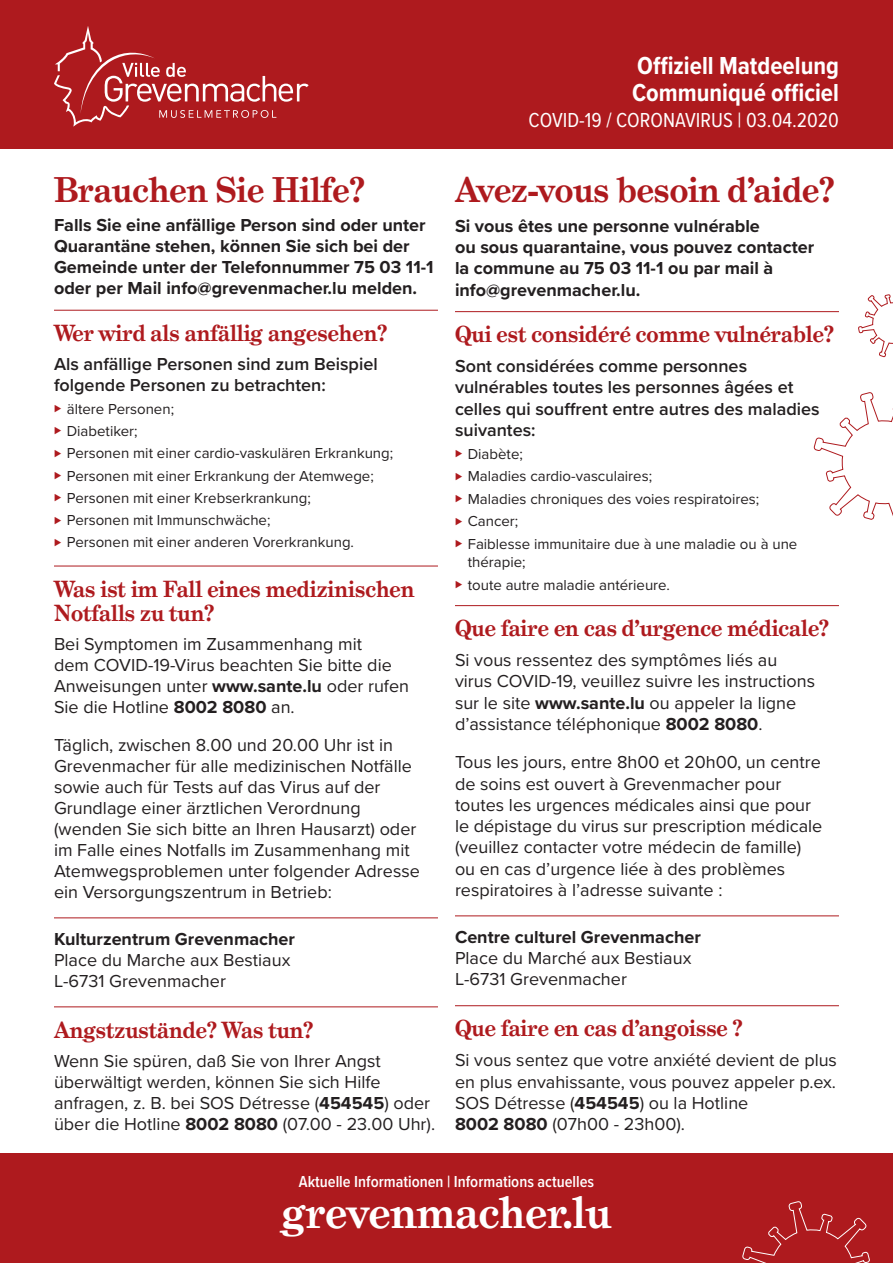
<style>
.page{position:relative;width:893px;height:1263px;background:#fff}
.page>*{position:absolute;margin:0;border:0;box-sizing:border-box;transform-origin:0 0}
.t1{font:700 43.5px "Grad";color:#fff}
.t2{font:700 34.5px "Grad";color:#ae1a1e}
.t3{font:700 25.5px/27px "Proxima Nova Cond";color:#fff}
.t4{font:700 22.5px/24px "Grad";color:#ae1a1e}
.t5{font:21px "Proxima Nova Cond";color:#fff}
.t6{font:18px/21px "Proxima Nova";color:#231f20}
.t7{font:700 18px/21px "Proxima Nova";color:#231f20}
.t8{font:600 18px/21.3px "Proxima Nova";color:#231f20}
.t9{font:600 16.5px "Proxima Nova Cond";color:#fff}
.t10{font:15px/18.3px "Proxima Nova";color:#231f20}
.s1{font-size:12px;color:#ae1a1e}
.s2{font-weight:700}
</style>
<div class="page">
<div style="left:0;top:0;width:893px;height:149px;background:#ae1a1e"></div>
<div style="left:0;top:1153px;width:893px;height:110px;background:#ae1a1e"></div>
<svg style="left:813px;top:392px;width:80px;height:128px"></svg>
<svg style="left:742px;top:1201px;width:128px;height:62px"></svg>
<svg style="left:858px;top:294px;width:35px;height:64px"></svg>
<hr style="left:54px;top:310px;width:384px;height:1px;background:#ae1a1e">
<hr style="left:54px;top:566px;width:384px;height:1px;background:#ae1a1e">
<hr style="left:54px;top:917px;width:384px;height:1px;background:#ae1a1e">
<hr style="left:54px;top:1006px;width:384px;height:1px;background:#ae1a1e">
<hr style="left:455px;top:311px;width:384px;height:1px;background:#ae1a1e">
<hr style="left:455px;top:605px;width:384px;height:1px;background:#ae1a1e">
<hr style="left:455px;top:915px;width:384px;height:1px;background:#ae1a1e">
<hr style="left:455px;top:1005px;width:384px;height:1px;background:#ae1a1e">
<svg style="left:54px;top:26px;width:255px;height:101px"></svg>
<p class="t2" style="left:54px;top:168px;width:312px">Brauchen Sie Hilfe?</p>
<p class="t7" style="left:54px;top:215px;width:381px">Falls Sie eine anfällige Person sind oder unter Quarantäne stehen, können Sie sich bei der Gemeinde unter der Telefonnummer 75 03 11-1 oder per Mail info@grevenmacher.lu melden.</p>
<p class="t4" style="left:54px;top:321px;width:335px">Wer wird als anfällig angesehen?</p>
<p class="t8" style="left:54px;top:353px;width:325px">Als anfällige Personen sind zum Beispiel folgende Personen zu betrachten:</p>
<p class="t10" style="left:54px;top:399px;width:122px"><span class="s1">⊲</span> ältere Personen;</p>
<p class="t10" style="left:54px;top:421px;width:85px"><span class="s1">⊲</span> Diabetiker;</p>
<p class="t10" style="left:54px;top:443px;width:341px"><span class="s1">⊲</span> Personen mit einer cardio-vaskulären Erkrankung;</p>
<p class="t10" style="left:54px;top:466px;width:321px"><span class="s1">⊲</span> Personen mit einer Erkrankung der Atemwege;</p>
<p class="t10" style="left:54px;top:488px;width:258px"><span class="s1">⊲</span> Personen mit einer Krebserkrankung;</p>
<p class="t10" style="left:54px;top:510px;width:218px"><span class="s1">⊲</span> Personen mit Immunschwäche;</p>
<p class="t10" style="left:54px;top:532px;width:302px"><span class="s1">⊲</span> Personen mit einer anderen Vorerkrankung.</p>
<p class="t4" style="left:54px;top:577px;width:362px">Was ist im Fall eines medizinischen<br>Notfalls zu tun?</p>
<p class="t6" style="left:54px;top:633px;width:357px">Bei Symptomen im Zusammenhang mit<br>dem COVID-19-Virus beachten Sie bitte die Anweisungen unter <span class="s2">www.sante.lu</span> oder rufen Sie die Hotline <span class="s2">8002 8080</span> an.</p>
<p class="t6" style="left:54px;top:734px;width:367px">Täglich, zwischen 8.00 und 20.00 Uhr ist in Grevenmacher für alle medizinischen Notfälle sowie auch für Tests auf das Virus auf der Grundlage einer ärztlichen Verordnung (wenden Sie sich bitte an Ihren Hausarzt) oder im Falle eines Notfalls im Zusammenhang mit Atemwegsproblemen unter folgender Adresse ein Versorgungszentrum in Betrieb:</p>
<p class="t6" style="left:54px;top:927px;width:242px"><span class="s2">Kulturzentrum Grevenmacher<br></span>Place du Marche aux Bestiaux<br>L-6731 Grevenmacher</p>
<p class="t4" style="left:54px;top:1018px;width:261px">Angstzustände? Was tun?</p>
<p class="t6" style="left:54px;top:1050px;width:383px">Wenn Sie spüren, daß Sie von Ihrer Angst überwältigt werden, können Sie sich Hilfe anfragen, z. B. bei SOS Détresse (<span class="s2">454545</span>) oder über die Hotline <span class="s2">8002 8080</span> (07.00 - 23.00 Uhr).</p>
<p class="t3" style="left:632px;top:52px;width:208px">Offiziell Matdeelung<br>Communiqué officiel</p>
<p class="t5" style="left:529px;top:104px;width:312px">COVID-19 / CORONAVIRUS | 03.04.2020</p>
<p class="t2" style="left:455px;top:168px;width:381px">Avez-vous besoin d’aide?</p>
<p class="t7" style="left:455px;top:215px;width:361px">Si vous êtes une personne vulnérable<br>ou sous quarantaine, vous pouvez contacter la commune au 75 03 11-1 ou par mail à info@grevenmacher.lu.</p>
<p class="t4" style="left:455px;top:323px;width:380px">Qui est considéré comme vulnérable?</p>
<p class="t8" style="left:455px;top:355px;width:366px">Sont considérées comme personnes vulnérables toutes les personnes âgées et celles qui souffrent entre autres des maladies suivantes:</p>
<p class="t10" style="left:455px;top:444px;width:69px"><span class="s1">⊲</span> Diabète;</p>
<p class="t10" style="left:455px;top:466px;width:199px"><span class="s1">⊲</span> Maladies cardio-vasculaires;</p>
<p class="t10" style="left:455px;top:489px;width:306px"><span class="s1">⊲</span> Maladies chroniques des voies respiratoires;</p>
<p class="t10" style="left:455px;top:511px;width:65px"><span class="s1">⊲</span> Cancer;</p>
<p class="t10" style="left:468px;top:534px;width:331px;text-indent:-13px"><span class="s1">⊲</span> Faiblesse immunitaire due à une maladie ou à une thérapie;</p>
<p class="t10" style="left:455px;top:575px;width:217px"><span class="s1">⊲</span> toute autre maladie antérieure.</p>
<p class="t4" style="left:455px;top:617px;width:375px">Que faire en cas d’urgence médicale?</p>
<p class="t6" style="left:455px;top:649px;width:362px">Si vous ressentez des symptômes liés au virus COVID-19, veuillez suivre les instructions sur le site <span class="s2">www.sante.lu</span> ou appeler la ligne d’assistance téléphonique <span class="s2">8002 8080</span>.</p>
<p class="t6" style="left:455px;top:751px;width:369px">Tous les jours, entre 8h00 et 20h00, un centre de soins est ouvert à Grevenmacher pour toutes les urgences médicales ainsi que pour le dépistage du virus sur prescription médicale (veuillez contacter votre médecin de famille) ou en cas d’urgence liée à des problèmes respiratoires à l’adresse suivante :</p>
<p class="t6" style="left:455px;top:925px;width:247px"><span class="s2">Centre culturel Grevenmacher<br></span>Place du Marché aux Bestiaux<br>L-6731 Grevenmacher</p>
<p class="t4" style="left:455px;top:1017px;width:289px">Que faire en cas d’angoisse ?</p>
<p class="t6" style="left:455px;top:1049px;width:383px">Si vous sentez que votre anxiété devient de plus en plus envahissante, vous pouvez appeler p.ex.<br>SOS Détresse (<span class="s2">454545</span>) ou la Hotline<br><span class="s2">8002 8080</span> (07h00 - 23h00).</p>
<p class="t9" style="left:299px;top:1169px;width:297px">Aktuelle Informationen | Informations actuelles</p>
<p class="t1" style="left:282px;top:1186px;width:331px">grevenmacher.lu</p>
</div>
